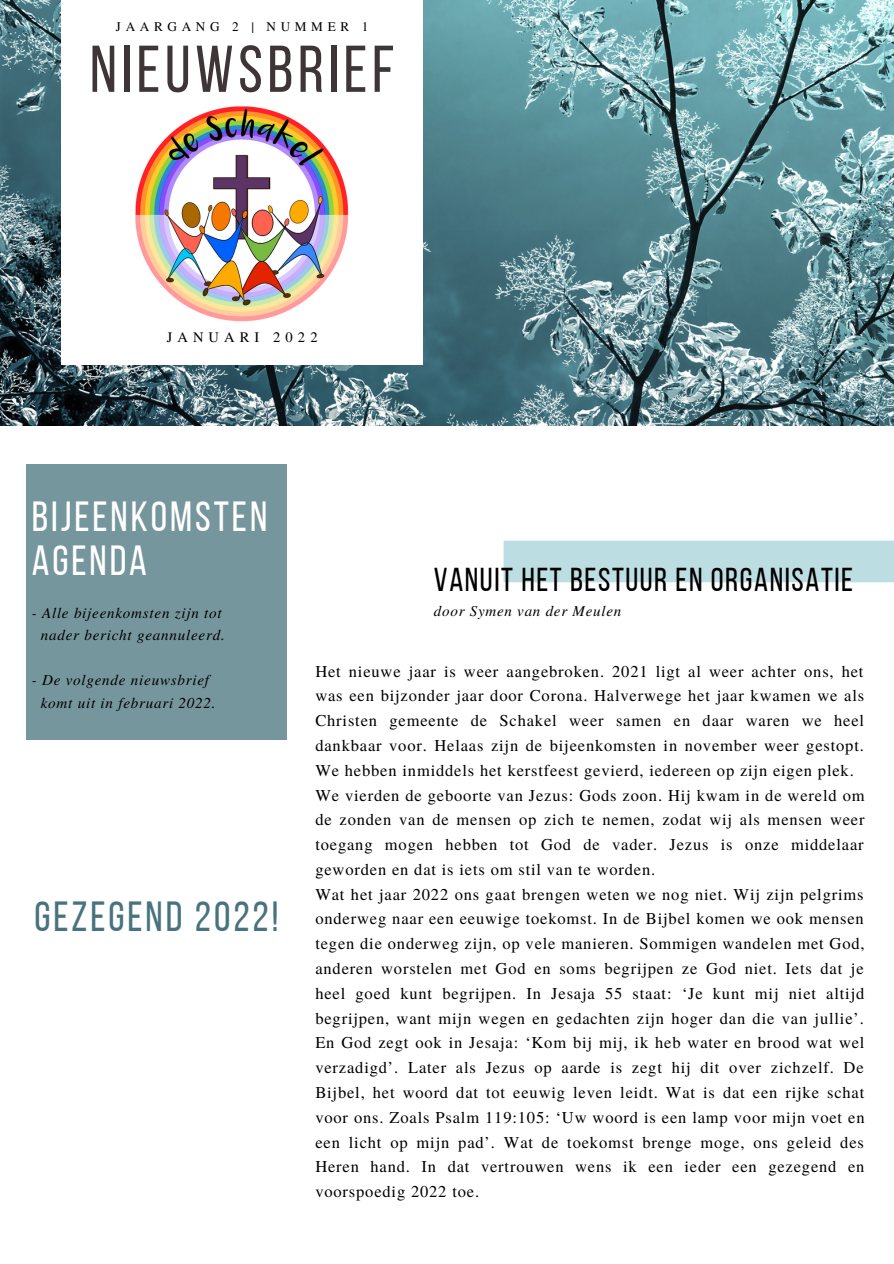
<style>
.page{position:relative;width:894px;height:1264px;background:#fff}
.page>*{position:absolute;margin:0;border:0;box-sizing:border-box;transform-origin:0 0}
.t1{font:66px "Bebas Neue";letter-spacing:.07em;color:#3e3537}
.t2{font:42px/44px "Bebas Neue";letter-spacing:.07em;color:#fff}
.t3{font:42px "Bebas Neue";letter-spacing:.07em;color:#48737e}
.t4{font:33px "Bebas Neue";letter-spacing:.05em;color:#000}
.t5{font:16.5px/24.8px "Te X Gyre Termes";letter-spacing:.05em;color:#000;text-align:justify}
.t6{font:italic 15.15px "Te X Gyre Termes";letter-spacing:.05em;color:#000}
.t7{font:italic 15px "Te X Gyre Termes";letter-spacing:.05em;color:#000}
.t8{font:14.55px "Te X Gyre Termes";letter-spacing:.35em;color:#000}
.t9{font:13.2px "Te X Gyre Termes";letter-spacing:.35em;color:#000}
</style>
<div class="page">
<img style="left:0;top:0;width:893px;height:426px">
<div style="left:26px;top:464px;width:260px;height:275px;background:#76969e"></div>
<div style="left:503px;top:540px;width:390px;height:42px;background:#bcdee2"></div>
<div style="left:61px;top:0;width:362px;height:365px;background:#fff"></div>
<img style="left:135px;top:106px;width:214px;height:216px">
<p class="t9" style="left:116px;top:17px;width:254px">JAARGANG 2 | NUMMER 1</p>
<p class="t1" style="left:90px;top:42px;width:306px">NIEUWSBRIEF</p>
<p class="t8" style="left:167px;top:327px;width:152px">JANUARI 2022</p>
<p class="t2" style="left:32px;top:499px;width:237px">BIJEENKOMSTEN<br>AGENDA</p>
<p class="t6" style="left:32px;top:601px;width:191px">- Alle bijeenkomsten zijn tot</p>
<p class="t6" style="left:41px;top:624px;width:185px">nader bericht geannuleerd.</p>
<p class="t6" style="left:32px;top:669px;width:179px">- De volgende nieuwsbrief</p>
<p class="t6" style="left:41px;top:691px;width:176px">komt uit in februari 2022.</p>
<p class="t3" style="left:34px;top:899px;width:245px">GEZEGEND 2022!</p>
<p class="t4" style="left:434px;top:566px;width:420px">VANUIT HET BESTUUR EN ORGANISATIE</p>
<p class="t7" style="left:434px;top:600px;width:189px">door Symen van der Meulen</p>
<p class="t5" style="left:315px;top:658px;width:550px">Het nieuwe jaar is weer aangebroken. 2021 ligt al weer achter ons, het was een bijzonder jaar door Corona. Halverwege het jaar kwamen we als Christen gemeente de Schakel weer samen en daar waren we heel dankbaar voor. Helaas zijn de bijeenkomsten in november weer gestopt.<br>We hebben inmiddels het kerstfeest gevierd, iedereen op zijn eigen plek.</p>
<p class="t5" style="left:315px;top:781px;width:550px">We vierden de geboorte van Jezus: Gods zoon. Hij kwam in de wereld om de zonden van de mensen op zich te nemen, zodat wij als mensen weer toegang mogen hebben tot God de vader. Jezus is onze middelaar geworden en dat is iets om stil van te worden.</p>
<p class="t5" style="left:315px;top:880px;width:550px">Wat het jaar 2022 ons gaat brengen weten we nog niet. Wij zijn pelgrims onderweg naar een eeuwige toekomst. In de Bijbel komen we ook mensen tegen die onderweg zijn, op vele manieren. Sommigen wandelen met God, anderen worstelen met God en soms begrijpen ze God niet. Iets dat je heel goed kunt begrijpen. In Jesaja 55 staat: ‘Je kunt mij niet altijd begrijpen, want mijn wegen en gedachten zijn hoger dan die van jullie’.<br>En God zegt ook in Jesaja: ‘Kom bij mij, ik heb water en brood wat wel verzadigd’. Later als Jezus op aarde is zegt hij dit over zichzelf. De Bijbel, het woord dat tot eeuwig leven leidt. Wat is dat een rijke schat voor ons. Zoals Psalm 119:105: ‘Uw woord is een lamp voor mijn voet en een licht op mijn pad’. Wat de toekomst brenge moge, ons geleid des Heren hand. In dat vertrouwen wens ik een ieder een gezegend en voorspoedig 2022 toe.</p>
</div>
